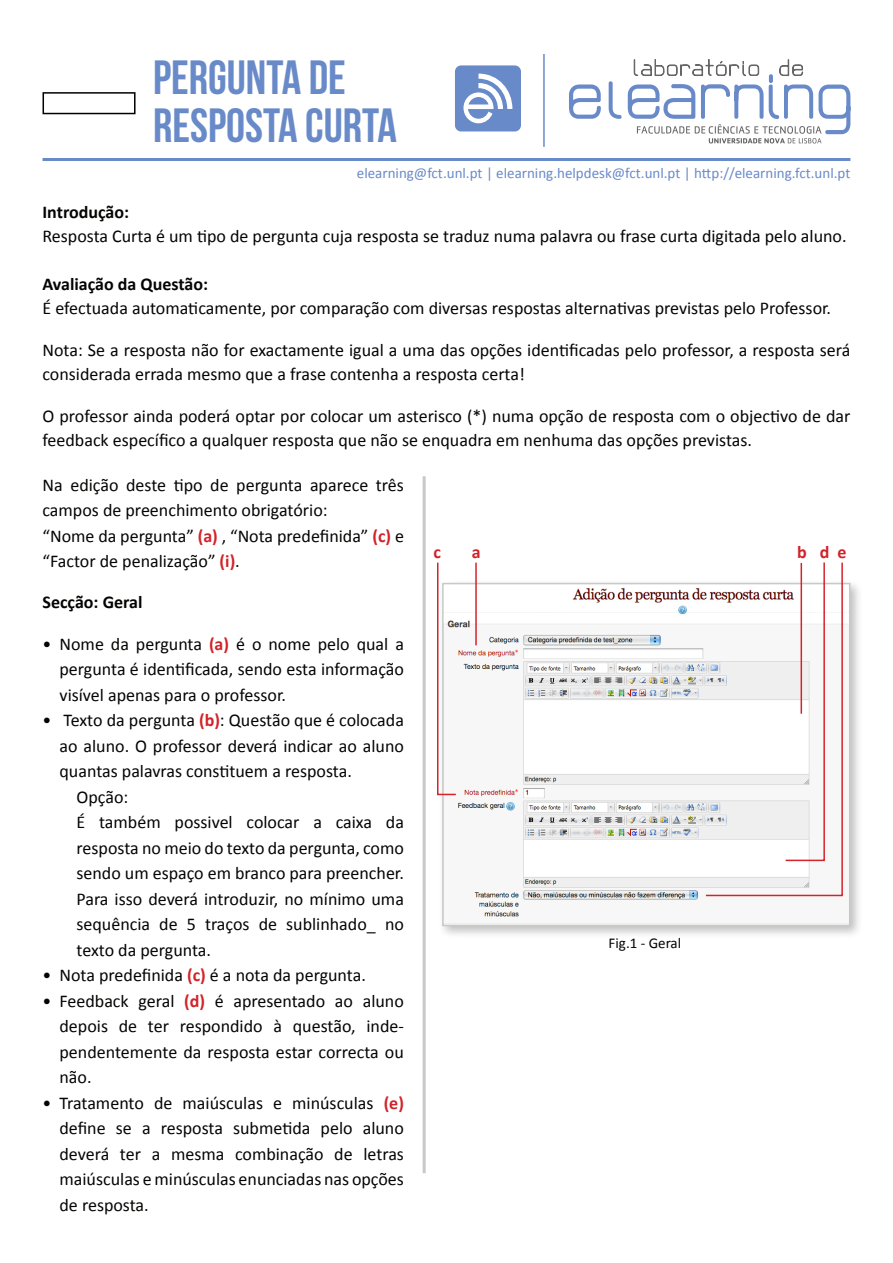
<style>
.page{position:relative;width:893px;height:1263px;background:#fff}
.page>*{position:absolute;margin:0;border:0;box-sizing:border-box;transform-origin:0 0}
.t1{font:48px/48px "Bebas Neue";color:#698ac9}
.t2{font:18px/25.5px "Calibri";color:#040503;text-align:justify}
.t3{font:700 18px "Calibri";color:#040503}
.t4{font:700 18px "Calibri";color:#d1232a}
.t5{font:15px "Calibri";color:#698ac9}
.t6{font:15px "Calibri";color:#040503}
.s1{font-weight:700;color:#d1232a}
</style>
<div class="page">
<hr style="left:423px;top:476px;width:3px;height:697px;background:#c8c8c7">
<div style="left:43px;top:92px;width:93px;height:22px;border:2px solid #000"></div>
<div style="left:437px;top:578px;width:427px;height:362px;background:#231f20;opacity:.28"></div>
<img style="left:445px;top:586px;width:402px;height:337px">
<div style="left:442px;top:583px;width:408px;height:343px;border:2px solid #c8c8c7"></div>
<hr style="left:475px;top:563px;width:2px;height:82px;background:#d5232b">
<svg style="left:437px;top:562px;width:20px;height:234px"></svg>
<svg style="left:704px;top:562px;width:140px;height:335px"></svg>
<div style="left:455px;top:65px;width:66px;height:66px;background:#698ac9;border-radius:6px"></div>
<svg style="left:463px;top:74px;width:49px;height:49px"></svg>
<svg style="left:569px;top:59px;width:282px;height:85px"></svg>
<hr style="left:543px;top:54px;width:2px;height:93px;background:#698ac9">
<hr style="left:43px;top:158px;width:807px;height:3px;background:#698ac9">
<p class="t1" style="left:153px;top:53px;width:245px">PERGUNTA DE<br>RESPOSTA CURTA</p>
<p class="t5" style="left:357px;top:164px;width:495px">elearning@fct.unl.pt | elearning.helpdesk@fct.unl.pt | http://elearning.fct.unl.pt</p>
<p class="t3" style="left:43px;top:200px;width:88px">Introdução:</p>
<p class="t2" style="left:43px;top:222px;width:806px">Resposta Curta é um tipo de pergunta cuja resposta se traduz numa palavra ou frase curta digitada pelo aluno.</p>
<p class="t3" style="left:43px;top:272px;width:167px">Avaliação da Questão:</p>
<p class="t2" style="left:43px;top:294px;width:790px">É efectuada automaticamente, por comparação com diversas respostas alternativas previstas pelo Professor.</p>
<p class="t2" style="left:43px;top:337px;width:809px;line-height:24px">Nota: Se a resposta não for exactamente igual a uma das opções identificadas pelo professor, a resposta será considerada errada mesmo que a frase contenha a resposta certa!</p>
<p class="t2" style="left:43px;top:403px;width:809px;line-height:24px">O professor ainda poderá optar por colocar um asterisco (*) numa opção de resposta com o objectivo de dar feedback específico a qualquer resposta que não se enquadra em nenhuma das opções previstas.</p>
<p class="t2" style="left:43px;top:471px;width:363px">Na edição deste tipo de pergunta aparece três campos de preenchimento obrigatório:</p>
<p class="t2" style="left:43px;top:522px;width:363px">“Nome da pergunta” <span class="s1">(a)</span> , “Nota predefinida” <span class="s1">(c)</span> e “Factor de penalização” <span class="s1">(i)</span>.</p>
<p class="t3" style="left:43px;top:590px;width:101px">Secção: Geral</p>
<p class="t2" style="left:60px;top:630px;width:346px;text-indent:-17px">• Nome da pergunta <span class="s1">(a)</span> é o nome pelo qual a pergunta é identificada, sendo esta informação visível apenas para o professor.</p>
<p class="t2" style="left:60px;top:706px;width:346px">Texto da pergunta <span class="s1">(b)</span>: Questão que é colocada ao aluno. O professor deverá indicar ao aluno quantas palavras constituem a resposta.</p>
<p class="t2" style="left:77px;top:783px;width:53px">Opção:</p>
<p class="t2" style="left:77px;top:808px;width:329px">É também possivel colocar a caixa da resposta no meio do texto da pergunta, como sendo um espaço em branco para preencher.</p>
<p class="t2" style="left:77px;top:885px;width:329px">Para isso deverá introduzir, no mínimo uma sequência de 5 traços de sublinhado_ no texto da pergunta.</p>
<p class="t2" style="left:43px;top:961px;width:325px">• Nota predefinida <span class="s1">(c)</span> é a nota da pergunta.</p>
<p class="t2" style="left:60px;top:987px;width:346px;text-indent:-17px">• Feedback geral <span class="s1">(d)</span> é apresentado ao aluno depois de ter respondido à questão, inde&shy;pendentemente da resposta estar correcta ou não.</p>
<p class="t2" style="left:60px;top:1089px;width:346px;text-indent:-17px">• Tratamento de maiúsculas e minúsculas <span class="s1">(e) </span>define se a resposta submetida pelo aluno deverá ter a mesma combinação de letras maiúsculas e minúsculas enunciadas nas opções de resposta.</p>
<p class="t2" style="left:43px;top:706px;width:10px">•</p>
<p class="t4" style="left:434px;top:540px;width:9px">c</p>
<p class="t4" style="left:472px;top:540px;width:10px">a</p>
<p class="t4" style="left:797px;top:541px;width:11px">b</p>
<p class="t4" style="left:820px;top:540px;width:28px">d e</p>
<p class="t6" style="left:609px;top:933px;width:74px">Fig.1 - Geral</p>
</div>
